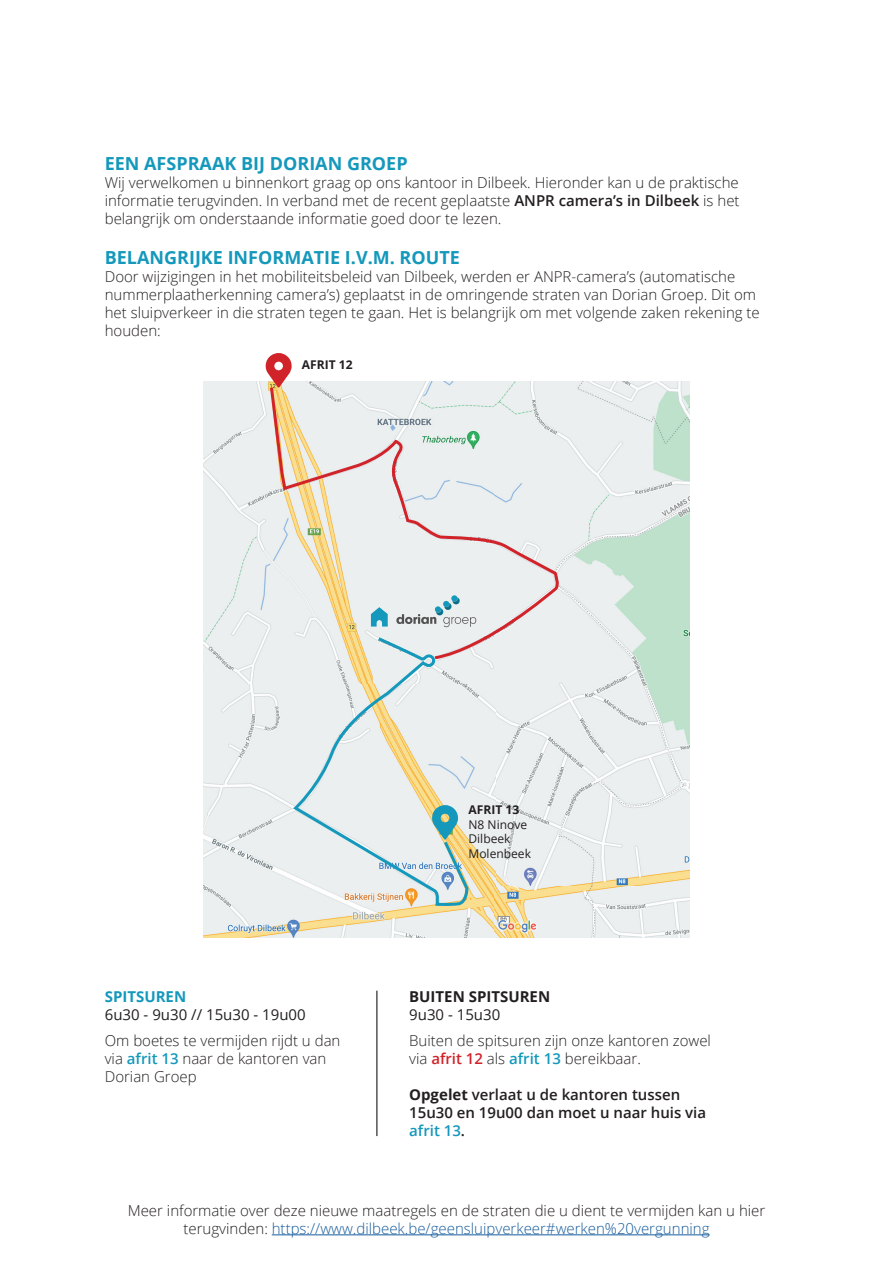
<style>
.page{position:relative;width:893px;height:1263px;background:#fff}
.page>*{position:absolute;margin:0;border:0;box-sizing:border-box;transform-origin:0 0}
.t1{font:700 18px "Open Sans";color:#1498bb}
.t2{font:300 15px/18px "Open Sans";color:#231f20}
.t3{font:600 15px/18px "Open Sans";color:#231f20}
.t4{font:15px "Open Sans";color:#231f20}
.t5{font:700 15px "Open Sans";color:#231f20}
.t6{font:700 15px "Open Sans";color:#1498bb}
.t7{font:12px/14.4px "Open Sans";color:#231f20}
.t8{font:700 12px "Open Sans";color:#231f20}
.s1{font-weight:600}
.s2{font-weight:600;color:#1498bb}
.s3{font-weight:600;color:#d1232a}
.s4{font-weight:700}
.s5{color:#1498bb}
.s6{color:#175d9e}
</style>
<div class="page">
<hr style="left:272px;top:1234px;width:438px;height:1px;background:#175d9e">
<hr style="left:376px;top:991px;width:1px;height:145px;background:#231f20">
<img style="left:204px;top:381px;width:485px;height:556px">
<svg style="left:293px;top:661px;width:177px;height:247px"></svg>
<svg style="left:432px;top:804px;width:26px;height:36px"></svg>
<svg style="left:268px;top:384px;width:292px;height:277px"></svg>
<svg style="left:265px;top:353px;width:27px;height:35px"></svg>
<svg style="left:371px;top:607px;width:17px;height:19px"></svg>
<svg style="left:396px;top:595px;width:80px;height:32px"></svg>
<p class="t1" style="left:105px;top:151px;width:304px">EEN AFSPRAAK BIJ DORIAN GROEP</p>
<p class="t2" style="left:105px;top:173px;width:636px;text-align:justify">Wij verwelkomen u binnenkort graag op ons kantoor in Dilbeek. Hieronder kan u de praktische informatie terugvinden. In verband met de recent geplaatste <span class="s1">ANPR camera’s in Dilbeek</span> is het belangrijk om onderstaande informatie goed door te lezen.</p>
<p class="t1" style="left:105px;top:245px;width:357px">BELANGRIJKE INFORMATIE I.V.M. ROUTE</p>
<p class="t2" style="left:105px;top:267px;width:657px">Door wijzigingen in het mobiliteitsbeleid van Dilbeek, werden er ANPR-camera’s (automatische nummerplaatherkenning camera’s) geplaatst in de omringende straten van Dorian Groep. Dit om het sluipverkeer in die straten tegen te gaan. Het is belangrijk om met volgende zaken rekening te houden:</p>
<p class="t8" style="left:302px;top:356px;width:52px">AFRIT 12</p>
<p class="t6" style="left:105px;top:986px;width:83px">SPITSUREN</p>
<p class="t4" style="left:105px;top:1004px;width:203px">6u30 - 9u30 // 15u30 - 19u00</p>
<p class="t2" style="left:105px;top:1031px;width:237px">Om boetes te vermijden rijdt u dan via <span class="s2">afrit 13</span> naar de kantoren van<br>Dorian Groep</p>
<p class="t8" style="left:468px;top:801px;width:52px">AFRIT 13</p>
<p class="t7" style="left:468px;top:817px;width:64px">N8 Ninove<br>Dilbeek<br>Molenbeek</p>
<p class="t5" style="left:409px;top:986px;width:142px">BUITEN SPITSUREN</p>
<p class="t4" style="left:409px;top:1004px;width:93px">9u30 - 15u30</p>
<p class="t2" style="left:409px;top:1031px;width:303px">Buiten de spitsuren zijn onze kantoren zowel via <span class="s3">afrit 12</span> als <span class="s2">afrit 13</span> bereikbaar.</p>
<p class="t3" style="left:409px;top:1085px;width:298px"><span class="s4">Opgelet</span> verlaat u de kantoren tussen<br>15u30 en 19u00 dan moet u naar huis via <span class="s5">afrit 13</span>.</p>
<p class="t2" style="left:128px;top:1201px;width:639px;text-align:center">Meer informatie over deze nieuwe maatregels en de straten die u dient te vermijden kan u hier terugvinden: <span class="s6">https://www.dilbeek.be/geensluipverkeer#werken%20vergunning</span></p>
</div>
